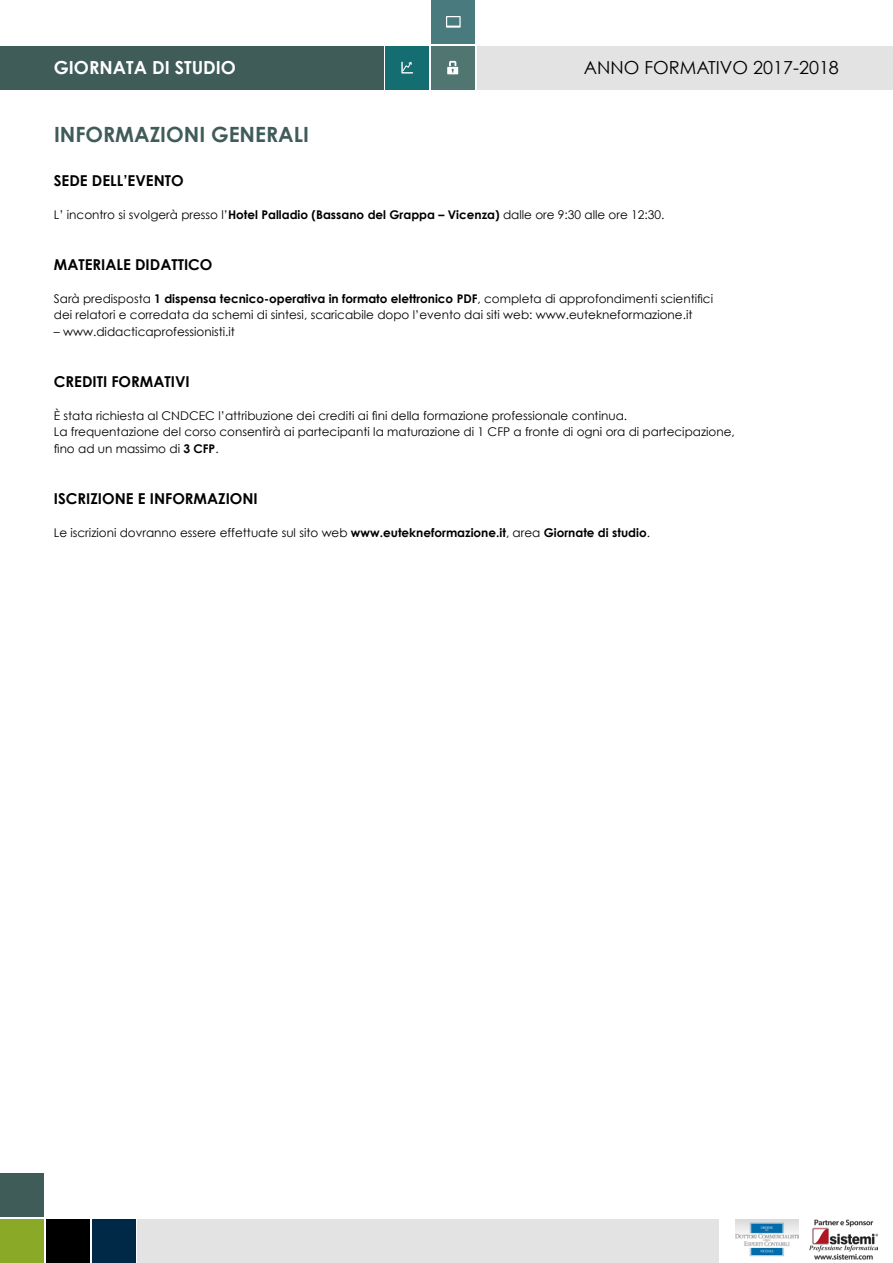
<style>
.page{position:relative;width:893px;height:1263px;background:#fff}
.page>*{position:absolute;margin:0;border:0;box-sizing:border-box;transform-origin:0 0}
.t1{font:700 21px "Century Gothic";color:#3f5c59}
.t2{font:18px "Century Gothic";color:#000}
.t3{font:700 18px "Century Gothic";color:#fff}
.t4{font:700 15px "Century Gothic";color:#000}
.t5{font:12px/16.5px "Century Gothic";color:#000}
.s1{font-weight:700}
</style>
<div class="page">
<div style="left:0;top:46px;width:384px;height:43px;background:#3f5c59"></div>
<div style="left:477px;top:46px;width:416px;height:43px;background:#e3e3e3"></div>
<div style="left:431px;top:46px;width:44px;height:43px;background:#517672"></div>
<div style="left:431px;top:0;width:44px;height:44px;background:#487a7e"></div>
<div style="left:385px;top:46px;width:44px;height:43px;background:#146d71"></div>
<svg style="left:447px;top:61px;width:11px;height:13px"></svg>
<svg style="left:446px;top:16px;width:15px;height:12px"></svg>
<svg style="left:401px;top:62px;width:12px;height:12px"></svg>
<div style="left:0;top:1219px;width:44px;height:44px;background:#8aa927"></div>
<div style="left:0;top:1173px;width:44px;height:44px;background:#3f5c59"></div>
<div style="left:92px;top:1219px;width:44px;height:44px;background:#002847"></div>
<div style="left:138px;top:1219px;width:581px;height:44px;background:#e3e3e3"></div>
<div style="left:46px;top:1219px;width:44px;height:44px;background:#000"></div>
<img style="left:810px;top:1219px;width:67px;height:41px">
<img style="left:735px;top:1220px;width:63px;height:37px">
<h2 class="t3" style="left:54px;top:56px;width:184px">GIORNATA DI STUDIO</h2>
<h2 class="t2" style="left:584px;top:57px;width:257px">ANNO FORMATIVO 2017-2018</h2>
<h1 class="t1" style="left:54px;top:122px;width:256px">INFORMAZIONI GENERALI</h1>
<p class="t4" style="left:54px;top:171px;width:131px">SEDE DELL’EVENTO</p>
<p class="t5" style="left:54px;top:206px;width:612px">L’ incontro si svolgerà presso l’<span class="s1">Hotel Palladio (Bassano del Grappa – Vicenza)</span> dalle ore 9:30 alle ore 12:30.</p>
<p class="t4" style="left:54px;top:255px;width:160px">MATERIALE DIDATTICO</p>
<p class="t5" style="left:54px;top:290px;width:661px">Sarà predisposta <span class="s1">1 dispensa tecnico-operativa in formato elettronico PDF</span>, completa di approfondimenti scientifici dei relatori e corredata da schemi di sintesi, scaricabile dopo l’evento dai siti web: www.eutekneformazione.it</p>
<p class="t5" style="left:54px;top:323px;width:183px">– www.didacticaprofessionisti.it</p>
<p class="t4" style="left:54px;top:372px;width:137px">CREDITI FORMATIVI</p>
<p class="t5" style="left:54px;top:407px;width:682px">È stata richiesta al CNDCEC l’attribuzione dei crediti ai fini della formazione professionale continua.<br>La frequentazione del corso consentirà ai partecipanti la maturazione di 1 CFP a fronte di ogni ora di partecipazione, fino ad un massimo di <span class="s1">3 CFP</span>.</p>
<p class="t4" style="left:54px;top:489px;width:206px">ISCRIZIONE E INFORMAZIONI</p>
<p class="t5" style="left:54px;top:524px;width:598px">Le iscrizioni dovranno essere effettuate sul sito web <span class="s1">www.eutekneformazione.it</span>, area <span class="s1">Giornate di studio</span>.</p>
</div>
